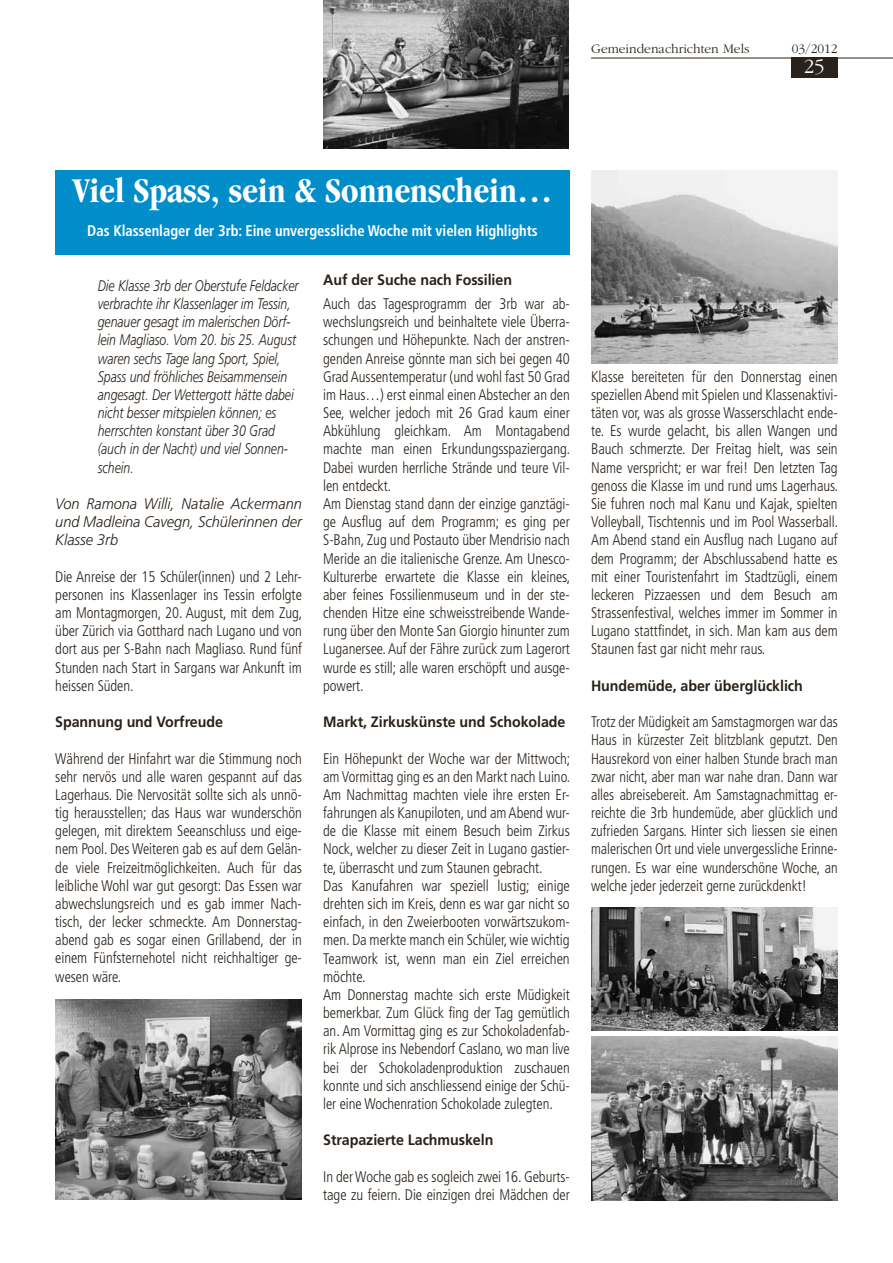
<style>
.page{position:relative;width:893px;height:1263px;background:#fff}
.page>*{position:absolute;margin:0;border:0;box-sizing:border-box;transform-origin:0 0}
.t1{font:700 condensed 36px "Garamond";letter-spacing:-.005em;color:#fff}
.t2{font:300 21px "Garamond";color:#fff}
.t3{font:300 condensed 15.3px/18.1px "Frutiger";letter-spacing:-.005em;color:#29211a;text-align:justify;scale:.95 1}
.t4{font:300 condensed 15.3px/18.1px "Frutiger";letter-spacing:-.005em;color:#29211a;text-align:justify;scale:.93 1}
.t5{font:italic 300 15.3px/18.1px "Frutiger";letter-spacing:-.005em;color:#29211a;scale:.8 1}
.t6{font:italic 300 15.3px/18.1px "Frutiger";letter-spacing:-.005em;color:#29211a;text-align:justify;scale:.95 1}
.t7{font:700 condensed 15.3px "Frutiger";letter-spacing:-.005em;color:#fff;scale:.95 1}
.t8{font:700 15px "Frutiger";letter-spacing:-.005em;color:#29211a;scale:.95 1}
.t9{font:300 13.5px "Garamond";color:#29211a}
</style>
<div class="page">
<div style="left:791px;top:57px;width:47px;height:21px;background:#29211a"></div>
<hr style="left:591px;top:58px;width:302px;height:1px;background:#29211a">
<div style="left:55px;top:170px;width:515px;height:85px;background:#008dca"></div>
<img style="left:323px;top:0;width:246px;height:149px">
<img style="left:55px;top:1000px;width:247px;height:200px">
<img style="left:591px;top:908px;width:247px;height:122px">
<img style="left:591px;top:1036px;width:247px;height:164px">
<img style="left:591px;top:170px;width:247px;height:194px">
<p class="t9" style="left:591px;top:41px;width:160px">Gemeindenachrichten Mels</p>
<p class="t9" style="left:792px;top:41px;width:47px">03/2012</p>
<h2 class="t2" style="left:804px;top:56px;width:22px">25</h2>
<h1 class="t1" style="left:72px;top:170px;width:482px">Viel Spass, sein &amp; Sonnenschein…</h1>
<p class="t7" style="left:87px;top:222px;width:476px">Das Klassenlager der 3rb: Eine unvergessliche Woche mit vielen Highlights</p>
<p class="t5" style="left:98px;top:277px;width:253px">Die Klasse 3rb der Oberstufe Feldacker verbrachte ihr Klassenlager im Tessin, genauer gesagt im malerischen Dörf&shy;lein Magliaso. Vom 20. bis 25. August waren sechs Tage lang Sport, Spiel, Spass und fröhliches Beisammensein angesagt. Der Wettergott hätte dabei nicht besser mitspielen können; es herrschten konstant über 30 Grad (auch in der Nacht) und viel Sonnen&shy;schein.</p>
<p class="t6" style="left:55px;top:495px;width:261px">Von Ramona Willi, Natalie Ackermann und Madleina Cavegn, Schülerinnen der Klasse 3rb</p>
<p class="t3" style="left:55px;top:568px;width:262px">Die Anreise der 15 Schüler(innen) und 2 Lehr&shy;personen ins Klassenlager ins Tessin erfolgte am Montagmorgen, 20. August, mit dem Zug, über Zürich via Gotthard nach Lugano und von dort aus per S-Bahn nach Magliaso. Rund fünf Stunden nach Start in Sargans war Ankunft im heissen Süden.</p>
<p class="t8" style="left:55px;top:713px;width:178px">Spannung und Vorfreude</p>
<p class="t3" style="left:55px;top:749px;width:261px">Während der Hinfahrt war die Stimmung noch sehr nervös und alle waren gespannt auf das Lagerhaus. Die Nervosität sollte sich als unnö&shy;tig herausstellen; das Haus war wunderschön gelegen, mit direktem Seeanschluss und eige&shy;nem Pool. Des Weiteren gab es auf dem Gelän&shy;de viele Freizeitmöglichkeiten. Auch für das leibliche Wohl war gut gesorgt: Das Essen war abwechslungsreich und es gab immer Nach&shy;tisch, der lecker schmeckte. Am Donnerstag&shy;abend gab es sogar einen Grillabend, der in einem Fünfsternehotel nicht reichhaltiger ge&shy;wesen wäre.</p>
<p class="t8" style="left:323px;top:271px;width:200px">Auf der Suche nach Fossilien</p>
<p class="t3" style="left:323px;top:295px;width:262px;text-align:left">Auch das Tagesprogramm der 3rb war ab&shy;wechslungsreich und beinhaltete viele Überra&shy;schungen und Höhepunkte. Nach der anstren&shy;genden Anreise gönnte man sich bei gegen 40<br>Grad Aussentemperatur (und wohl fast 50 Grad im Haus…) erst einmal einen Abstecher an den See, welcher jedoch mit 26 Grad kaum einer Abkühlung gleichkam. Am Montagabend machte man einen Erkundungsspaziergang.<br>Dabei wurden herrliche Strände und teure Vil&shy;len entdeckt.<br>Am Dienstag stand dann der einzige ganztägi&shy;ge Ausflug auf dem Programm; es ging per S-Bahn, Zug und Postauto über Mendrisio nach Meride an die italienische Grenze. Am Unesco-Kulturerbe erwartete die Klasse ein kleines, aber feines Fossilienmuseum und in der ste&shy;chenden Hitze eine schweisstreibende Wande&shy;rung über den Monte San Giorgio hinunter zum Luganersee. Auf der Fähre zurück zum Lagerort wurde es still; alle waren erschöpft und ausge&shy;powert.</p>
<p class="t8" style="left:323px;top:713px;width:257px">Markt, Zirkuskünste und Schokolade</p>
<p class="t3" style="left:323px;top:749px;width:262px;text-align:left">Ein Höhepunkt der Woche war der Mittwoch; am Vormittag ging es an den Markt nach Luino.<br>Am Nachmittag machten viele ihre ersten Er&shy;fahrungen als Kanupiloten, und am Abend wur&shy;de die Klasse mit einem Besuch beim Zirkus Nock, welcher zu dieser Zeit in Lugano gastier&shy;te, überrascht und zum Staunen gebracht.<br>Das Kanufahren war speziell lustig; einige drehten sich im Kreis, denn es war gar nicht so einfach, in den Zweierbooten vorwärtszukom&shy;men. Da merkte manch ein Schüler, wie wichtig Teamwork ist, wenn man ein Ziel erreichen möchte.<br>Am Donnerstag machte sich erste Müdigkeit bemerkbar. Zum Glück fing der Tag gemütlich an. Am Vormittag ging es zur Schokoladenfab&shy;rik Alprose ins Nebendorf Caslano, wo man live bei der Schokoladenproduktion zuschauen konnte und sich anschliessend einige der Schü&shy;ler eine Wochenration Schokolade zulegten.</p>
<p class="t8" style="left:323px;top:1131px;width:181px">Strapazierte Lachmuskeln</p>
<p class="t3" style="left:323px;top:1167px;width:261px">In der Woche gab es sogleich zwei 16. Geburts&shy;tage zu feiern. Die einzigen drei Mädchen der</p>
<p class="t3" style="left:591px;top:368px;width:262px">Klasse bereiteten für den Donnerstag einen speziellen Abend mit Spielen und Klassenaktivi&shy;täten vor, was als grosse Wasserschlacht ende&shy;te. Es wurde gelacht, bis allen Wangen und Bauch schmerzte. Der Freitag hielt, was sein Name verspricht; er war frei! Den letzten Tag genoss die Klasse im und rund ums Lagerhaus.<br>Sie fuhren noch mal Kanu und Kajak, spielten Volleyball, Tischtennis und im Pool Wasserball.<br>Am Abend stand ein Ausflug nach Lugano auf dem Programm; der Abschlussabend hatte es mit einer Touristenfahrt im Stadtzügli, einem leckeren Pizzaessen und dem Besuch am Strassenfestival, welches immer im Sommer in Lugano stattfindet, in sich. Man kam aus dem Staunen fast gar nicht mehr raus.</p>
<p class="t8" style="left:591px;top:676px;width:224px">Hundemüde, aber überglücklich</p>
<p class="t4" style="left:591px;top:713px;width:267px">Trotz der Müdigkeit am Samstagmorgen war das Haus in kürzester Zeit blitzblank geputzt. Den Hausrekord von einer halben Stunde brach man zwar nicht, aber man war nahe dran. Dann war alles abreisebereit. Am Samstagnachmittag er&shy;reichte die 3rb hundemüde, aber glücklich und zufrieden Sargans. Hinter sich liessen sie einen malerischen Ort und viele unvergessliche Erinne&shy;rungen. Es war eine wunderschöne Woche, an welche jeder jederzeit gerne zurückdenkt!</p>
</div>
